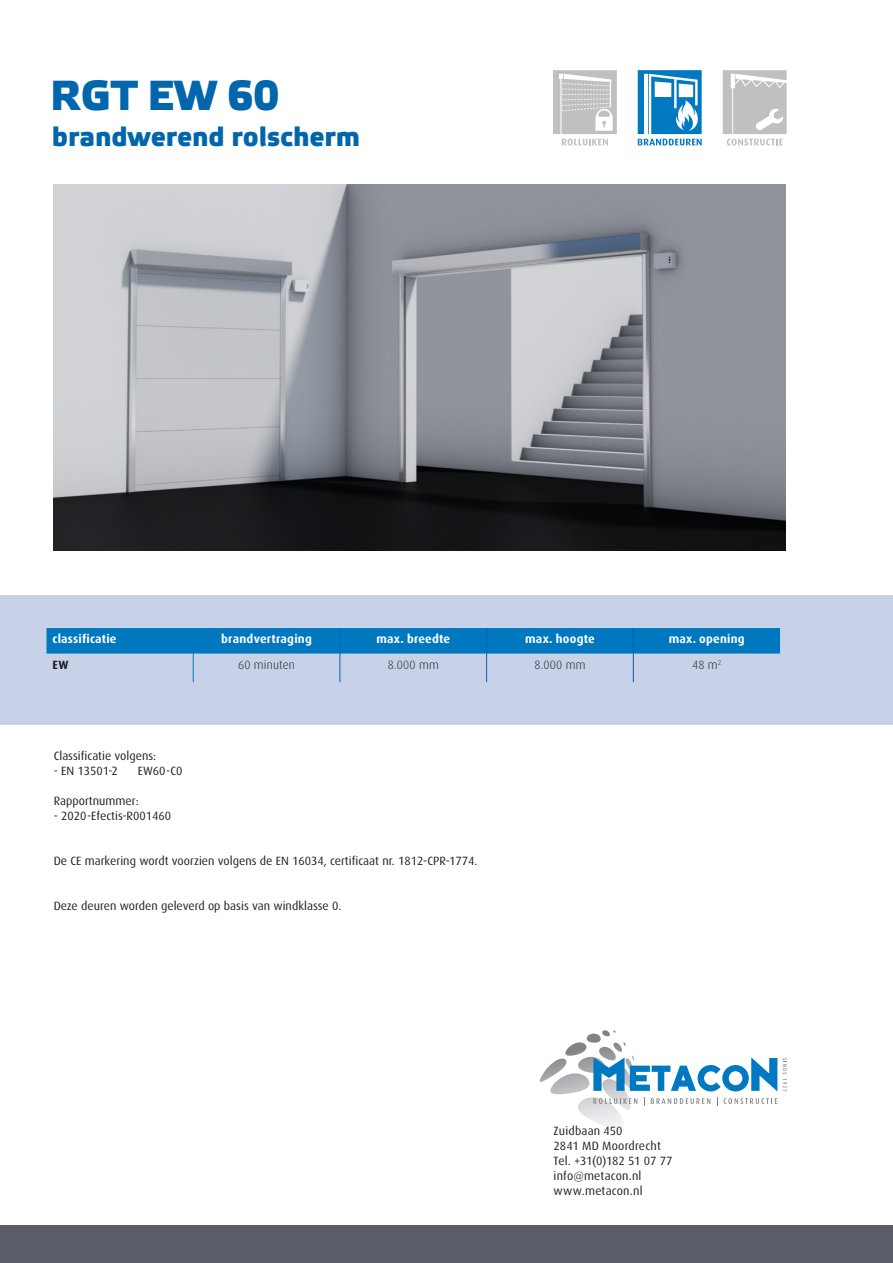
<style>
.page{position:relative;width:893px;height:1263px;background:#fff}
.page>*{position:absolute;margin:0;border:0;box-sizing:border-box;transform-origin:0 0}
.Kop{font:700 42px "Elektra Medium Pro";letter-spacing:-.01em;color:#0166ac}
.Kop-2{font:700 27px "Elektra Medium Pro";color:#0166ac}
.Platte_tekst{font:12px "Dax";color:#231f20}
.Tabel_tussen_kop{font:700 12px "Dax";letter-spacing:.015em;color:#fff}
.Tabel_platte_tekst{font:300 12px "Dax";letter-spacing:.015em;color:#231f20}
.Tabel_platte_tekst-2{font:700 12px "Dax";color:#231f20}
</style>
<div class="page">
<svg style="left:783px;top:1058px;width:4px;height:33px"></svg>
<svg style="left:539px;top:1030px;width:238px;height:98px"></svg>
<div style="left:0;top:1225px;width:893px;height:38px;background:#5a5d67"></div>
<svg style="left:723px;top:70px;width:64px;height:75px"></svg>
<svg style="left:638px;top:70px;width:64px;height:75px"></svg>
<svg style="left:553px;top:70px;width:64px;height:75px"></svg>
<div style="left:0;top:595px;width:893px;height:130px;background:#c7d2e8"></div>
<svg style="left:47px;top:628px;width:733px;height:54px"></svg>
<img style="left:54px;top:185px;width:732px;height:365px">
<p class="Kop" style="left:50px;top:72px;width:231px">RGT EW 60</p>
<p class="Kop-2" style="left:52px;top:121px;width:310px">brandwerend rolscherm</p>
<p class="Tabel_tussen_kop" style="left:53px;top:632px;width:66px">classificatie</p>
<p class="Tabel_tussen_kop" style="left:221px;top:632px;width:92px">brandvertraging</p>
<p class="Tabel_tussen_kop" style="left:376px;top:632px;width:75px">max. breedte</p>
<p class="Tabel_tussen_kop" style="left:525px;top:632px;width:71px">max. hoogte</p>
<p class="Tabel_tussen_kop" style="left:669px;top:632px;width:77px">max. opening</p>
<p class="Tabel_platte_tekst-2" style="left:53px;top:658px;width:17px">EW</p>
<p class="Tabel_platte_tekst" style="left:238px;top:658px;width:58px">60 minuten</p>
<p class="Tabel_platte_tekst" style="left:388px;top:658px;width:53px">8.000 mm</p>
<p class="Tabel_platte_tekst" style="left:534px;top:658px;width:53px">8.000 mm</p>
<p class="Tabel_platte_tekst" style="left:692px;top:658px;width:31px">48 m<sup>2</sup></p>
<p class="Platte_tekst" style="left:54px;top:749px;width:104px">Classificatie volgens:</p>
<p class="Platte_tekst" style="left:54px;top:764px;width:66px">- EN 13501-2</p>
<p class="Platte_tekst" style="left:138px;top:764px;width:46px">EW60-C0</p>
<p class="Platte_tekst" style="left:54px;top:794px;width:87px">Rapportnummer:</p>
<p class="Platte_tekst" style="left:54px;top:809px;width:119px">- 2020-Efectis-R001460</p>
<p class="Platte_tekst" style="left:54px;top:854px;width:425px">De CE markering wordt voorzien volgens de EN 16034, certificaat nr. 1812-CPR-1774.</p>
<p class="Platte_tekst" style="left:54px;top:899px;width:289px">Deze deuren worden geleverd op basis van windklasse 0.</p>
<p class="Platte_tekst" style="left:554px;top:1124px;width:70px">Zuidbaan 450</p>
<p class="Platte_tekst" style="left:554px;top:1139px;width:109px">2841 MD Moordrecht</p>
<p class="Platte_tekst" style="left:554px;top:1154px;width:120px">Tel. +31(0)182 51 07 77</p>
<p class="Platte_tekst" style="left:554px;top:1169px;width:89px">info@metacon.nl</p>
<p class="Platte_tekst" style="left:554px;top:1184px;width:90px">www.metacon.nl</p>
</div>
